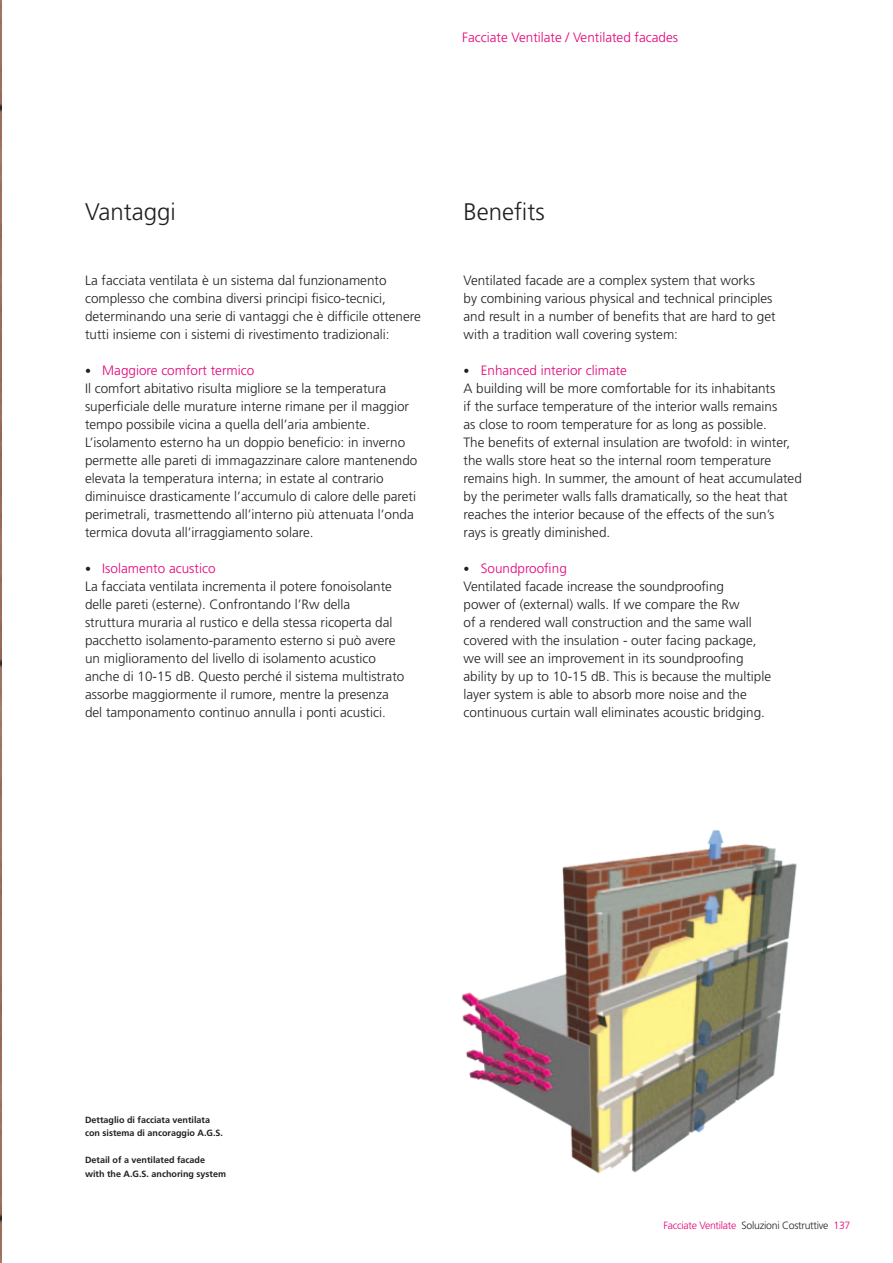
<style>
.page{position:relative;width:893px;height:1263px;background:#fff}
.page>*{position:absolute;margin:0;border:0;box-sizing:border-box;transform-origin:0 0}
.t1{font:300 24px "Frutiger";color:#231f20}
.t2{font:300 13.5px/18px "Frutiger";color:#231f20}
.t3{font:300 13.5px "Frutiger";color:#e40278}
.t4{font:300 10.5px "Frutiger";letter-spacing:-.025em;color:#e40278}
.t5{font:700 9px/13.5px "Frutiger";color:#231f20}
.s1{font-size:12px}
.s2{color:#e40278}
.s3{color:#231f20}
</style>
<div class="page">
<img style="left:0;top:0;width:1px;height:1263px">
<img style="left:461px;top:830px;width:336px;height:344px">
<p class="t3" style="left:462px;top:29px;width:217px">Facciate Ventilate / Ventilated facades</p>
<h1 class="t1" style="left:85px;top:198px;width:92px">Vantaggi</h1>
<h1 class="t1" style="left:463px;top:198px;width:83px">Benefits</h1>
<p class="t2" style="left:85px;top:271px;width:337px">La facciata ventilata è un sistema dal funzionamento complesso che combina diversi principi fisico-tecnici, determinando una serie di vantaggi che è difficile ottenere tutti insieme con i sistemi di rivestimento tradizionali:</p>
<p class="t2" style="left:85px;top:361px;width:334px"><span class="s1">•</span> <span class="s2">Maggiore comfort termico<br></span>Il comfort abitativo risulta migliore se la temperatura superficiale delle murature interne rimane per il maggior tempo possibile vicina a quella dell’aria ambiente.<br>L’isolamento esterno ha un doppio beneficio: in inverno permette alle pareti di immagazzinare calore mantenendo elevata la temperatura interna; in estate al contrario diminuisce drasticamente l’accumulo di calore delle pareti perimetrali, trasmettendo all’interno più attenuata l’onda termica dovuta all’irraggiamento solare.</p>
<p class="t2" style="left:85px;top:559px;width:321px"><span class="s1">•</span> <span class="s2">Isolamento acustico<br></span>La facciata ventilata incrementa il potere fonoisolante delle pareti (esterne). Confrontando l’Rw della<br>struttura muraria al rustico e della stessa ricoperta dal pacchetto isolamento-paramento esterno si può avere un miglioramento del livello di isolamento acustico anche di 10-15 dB. Questo perché il sistema multistrato assorbe maggiormente il rumore, mentre la presenza del tamponamento continuo annulla i ponti acustici.</p>
<p class="t2" style="left:463px;top:271px;width:314px">Ventilated facade are a complex system that works<br>by combining various physical and technical principles and result in a number of benefits that are hard to get with a tradition wall covering system:</p>
<p class="t2" style="left:463px;top:361px;width:340px"><span class="s1">•</span> <span class="s2">Enhanced interior climate<br></span>A building will be more comfortable for its inhabitants<br>if the surface temperature of the interior walls remains<br>as close to room temperature for as long as possible.<br>The benefits of external insulation are twofold: in winter, the walls store heat so the internal room temperature remains high. In summer, the amount of heat accumulated by the perimeter walls falls dramatically, so the heat that reaches the interior because of the effects of the sun’s<br>rays is greatly diminished.</p>
<p class="t2" style="left:463px;top:559px;width:309px"><span class="s1">•</span> <span class="s2">Soundproofing<br></span>Ventilated facade increase the soundproofing<br>power of (external) walls. If we compare the Rw<br>of a rendered wall construction and the same wall covered with the insulation - outer facing package, we will see an improvement in its soundproofing ability by up to 10-15 dB. This is because the multiple layer system is able to absorb more noise and the continuous curtain wall eliminates acoustic bridging.</p>
<p class="t5" style="left:85px;top:1113px;width:140px">Dettaglio di facciata ventilata con sistema di ancoraggio A.G.S.</p>
<p class="t5" style="left:85px;top:1153px;width:143px">Detail of a ventilated facade with the A.G.S. anchoring system</p>
<p class="t4" style="left:663px;top:1219px;width:189px">Facciate Ventilate <span class="s3">Soluzioni Costruttive</span> 137</p>
</div>
